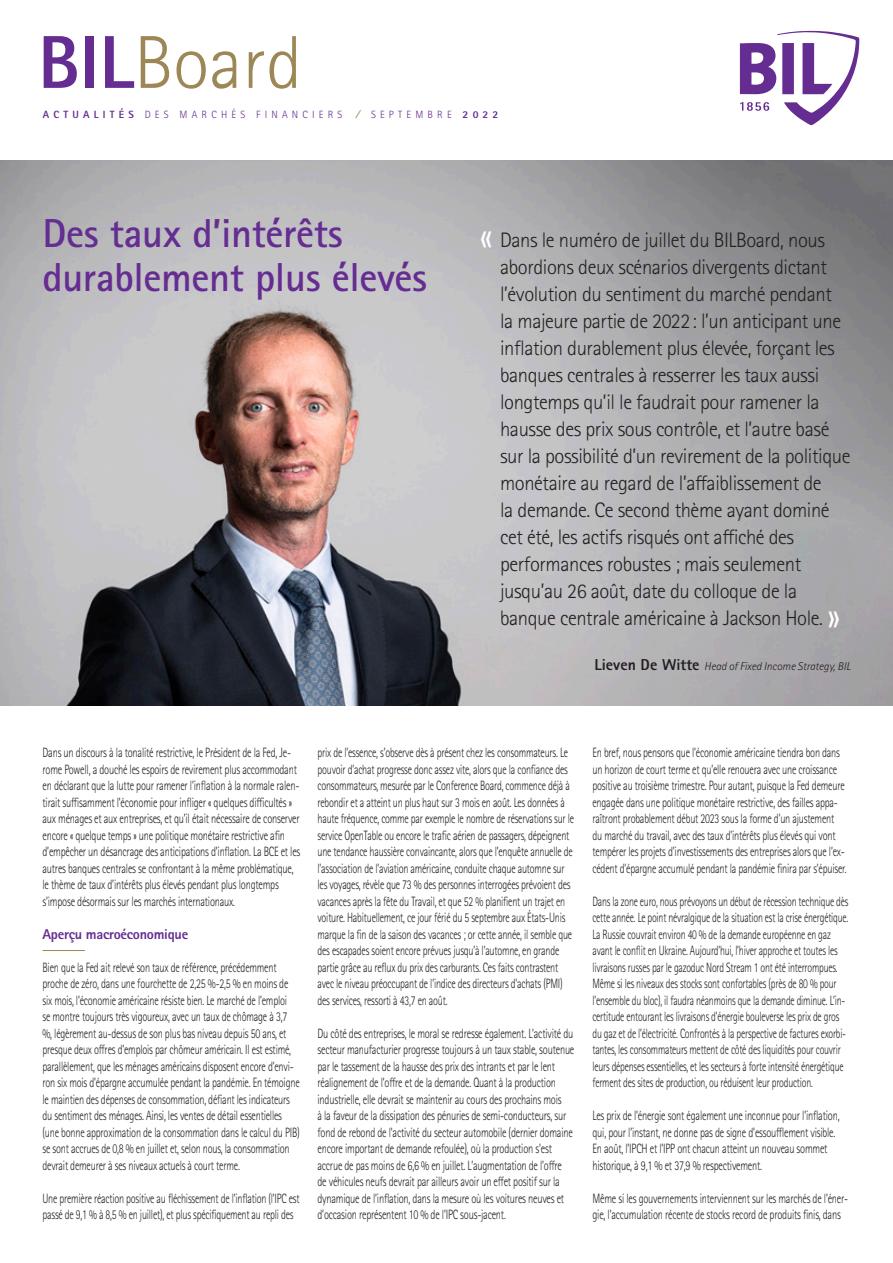
<style>
.page{position:relative;width:893px;height:1263px;background:#fff}
.page>*{position:absolute;margin:0;border:0;box-sizing:border-box;transform-origin:0 0}
.t1{font:300 75px "Rotis Sans Serif Pro Cyr";color:#9e8757}
.t2{font:300 43.5px "Rotis Sans Serif Pro Cyr";color:#fff}
.t3{font:700 40.5px/43.5px "Rotis Sans Serif Pro Cyr";letter-spacing:-.01em;color:#652d91}
.t4{font:300 21px/27px "Rotis Sans Serif Pro Cyr";letter-spacing:-.02em;color:#231f20}
.t5{font:800 14.25px "Rotis Sans Serif Pro Cyr";letter-spacing:-.02em;color:#652d91}
.t6{font:300 13.5px/16.5px "Rotis Sans Serif Pro Cyr";letter-spacing:-.02em;color:#231f20;scale:.77 1}
.t7{font:300 13.5px/16.5px "Rotis Sans Serif Pro Cyr";letter-spacing:-.02em;color:#231f20;scale:.76 1}
.t8{font:300 13.5px/16.5px "Rotis Sans Serif Pro Cyr";letter-spacing:-.02em;color:#231f20;scale:.75 1}
.t9{font:300 13.5px/16.5px "Rotis Sans Serif Pro Cyr";letter-spacing:-.02em;color:#231f20;scale:.73 1}
.t10{font:italic 300 11.4px "Rotis Sans Serif Pro Cyr";color:#231f20}
.t11{font:300 10.5px "Rotis Sans Serif Pro Cyr";letter-spacing:.4em;color:#652d91}
.s1{font-weight:800;color:#652d91}
.s2{font-weight:800}
.s3{font-weight:700;font-style:italic;font-size:9px;color:#9e8757}
.s4{font-size:43.5px;color:#fff}
.s5{font-weight:800;font-style:normal;font-size:15.9px}
</style>
<div class="page">
<hr style="left:43px;top:950px;width:42px;height:1px;background:#9e8757">
<svg style="left:740px;top:31px;width:119px;height:94px"></svg>
<img style="left:0;top:160px;width:893px;height:545px">
<h1 class="t1" style="left:38px;top:20px;width:265px"><span class="s1">BIL</span>Board</h1>
<p class="t11" style="left:43px;top:108px;width:301px"><span class="s2">ACTUALITÉS</span> DES MARCHÉS FINANCIERS</p>
<p class="t11" style="left:356px;top:108px;width:144px"><span class="s3">/</span> SEPTEMBRE <span class="s2">2022</span></p>
<h3 class="t3" style="left:43px;top:211px;width:386px">Des taux d’intérêts durablement plus élevés</h3>
<h2 class="t2" style="left:479px;top:210px;width:15px">«</h2>
<p class="t4" style="left:500px;top:227px;width:352px">Dans le numéro de juillet du BILBoard, nous abordions deux scénarios divergents dictant l’évolution du sentiment du marché pendant<br>la majeure partie de 2022: l’un anticipant une inflation durablement plus élevée, forçant les banques centrales à resserrer les taux aussi longtemps qu’il le faudrait pour ramener la hausse des prix sous contrôle, et l’autre basé sur la possibilité d’un revirement de la politique monétaire au regard de l’affaiblissement de<br>la demande. Ce second thème ayant dominé cet été, les actifs risqués ont affiché des performances robustes ; mais seulement jusqu’au 26 août, date du colloque de la banque centrale américaine à Jackson Hole. <span class="s4">»</span></p>
<p class="t10" style="left:594px;top:660px;width:257px"><span class="s5">Lieven De Witte</span> Head of Fixed Income Strategy, BIL</p>
<p class="t6" style="left:43px;top:745px;width:336px">Dans un discours à la tonalité restrictive, le Président de la Fed, Je&shy;rome Powell, a douché les espoirs de revirement plus accommodant en déclarant que la lutte pour ramener l’inflation à la normale ralen&shy;tirait suffisamment l’économie pour infliger « quelques difficultés » aux ménages et aux entreprises, et qu’il était nécessaire de conserver encore « quelque temps » une politique monétaire restrictive afin d’empêcher un désancrage des anticipations d’inflation. La BCE et les autres banques centrales se confrontant à la même problématique, le thème de taux d’intérêts plus élevés pendant plus longtemps s’impose désormais sur les marchés internationaux.</p>
<p class="t5" style="left:43px;top:925px;width:147px">Aperçu macroéconomique</p>
<p class="t7" style="left:43px;top:959px;width:340px">Bien que la Fed ait relevé son taux de référence, précédemment proche de zéro, dans une fourchette de 2,25 %-2,5 % en moins de six mois, l’économie américaine résiste bien. Le marché de l’emploi<br>se montre toujours très vigoureux, avec un taux de chômage à 3,7 %, légèrement au-dessus de son plus bas niveau depuis 50 ans, et presque deux offres d’emplois par chômeur américain. Il est estimé, parallèlement, que les ménages américains disposent encore d’envi&shy;ron six mois d’épargne accumulée pendant la pandémie. En témoigne le maintien des dépenses de consommation, défiant les indicateurs du sentiment des ménages. Ainsi, les ventes de détail essentielles (une bonne approximation de la consommation dans le calcul du PIB) se sont accrues de 0,8 % en juillet et, selon nous, la consommation devrait demeurer à ses niveaux actuels à court terme.</p>
<p class="t8" style="left:43px;top:1190px;width:344px">Une première réaction positive au fléchissement de l’inflation (l’IPC est passé de 9,1 % à 8,5 % en juillet), et plus spécifiquement au repli des</p>
<p class="t8" style="left:317px;top:745px;width:344px">prix de l’essence, s’observe dès à présent chez les consommateurs. Le pouvoir d’achat progresse donc assez vite, alors que la confiance des consommateurs, mesurée par le Conference Board, commence déjà à rebondir et a atteint un plus haut sur 3 mois en août. Les données à haute fréquence, comme par exemple le nombre de réservations sur le service OpenTable ou encore le trafic aérien de passagers, dépeignent une tendance haussière convaincante, alors que l’enquête annuelle de l’association de l’aviation américaine, conduite chaque automne sur les voyages, révèle que 73 % des personnes interrogées prévoient des vacances après la fête du Travail, et que 52 % planifient un trajet en voiture. Habituellement, ce jour férié du 5 septembre aux États-Unis marque la fin de la saison des vacances ; or cette année, il semble que des escapades soient encore prévues jusqu’à l’automne, en grande partie grâce au reflux du prix des carburants. Ces faits contrastent avec le niveau préoccupant de l’indice des directeurs d’achats (PMI) des services, ressorti à 43,7 en août.</p>
<p class="t6" style="left:317px;top:1025px;width:335px">Du côté des entreprises, le moral se redresse également. L’activité du secteur manufacturier progresse toujours à un taux stable, soutenue par le tassement de la hausse des prix des intrants et par le lent réalignement de l’offre et de la demande. Quant à la production industrielle, elle devrait se maintenir au cours des prochains mois<br>à la faveur de la dissipation des pénuries de semi-conducteurs, sur fond de rebond de l’activité du secteur automobile (dernier domaine encore important de demande refoulée), où la production s’est accrue de pas moins de 6,6 % en juillet. L’augmentation de l’offre de véhicules neufs devrait par ailleurs avoir un effet positif sur la dynamique de l’inflation, dans la mesure où les voitures neuves et d’occasion représentent 10 % de l’IPC sous-jacent.</p>
<p class="t7" style="left:592px;top:745px;width:336px">En bref, nous pensons que l’économie américaine tiendra bon dans un horizon de court terme et qu’elle renouera avec une croissance positive au troisième trimestre. Pour autant, puisque la Fed demeure engagée dans une politique monétaire restrictive, des failles appa&shy;raîtront probablement début 2023 sous la forme d’un ajustement du marché du travail, avec des taux d’intérêts plus élevés qui vont tempérer les projets d’investissements des entreprises alors que l’ex&shy;cédent d’épargne accumulé pendant la pandémie finira par s’épuiser.</p>
<p class="t9" style="left:592px;top:893px;width:352px">Dans la zone euro, nous prévoyons un début de récession technique dès cette année. Le point névralgique de la situation est la crise énergétique.<br>La Russie couvrait environ 40 % de la demande européenne en gaz avant le conflit en Ukraine. Aujourd’hui, l’hiver approche et toutes les livraisons russes par le gazoduc Nord Stream 1 ont été interrompues.<br>Même si les niveaux des stocks sont confortables (près de 80 % pour l’ensemble du bloc), il faudra néanmoins que la demande diminue. L’in&shy;certitude entourant les livraisons d’énergie bouleverse les prix de gros du gaz et de l’électricité. Confrontés à la perspective de factures exorbi&shy;tantes, les consommateurs mettent de côté des liquidités pour couvrir leurs dépenses essentielles, et les secteurs à forte intensité énergétique ferment des sites de production, ou réduisent leur production.</p>
<p class="t6" style="left:592px;top:1108px;width:322px">Les prix de l’énergie sont également une inconnue pour l’inflation, qui, pour l’instant, ne donne pas de signe d’essoufflement visible.<br>En août, l’IPCH et l’IPP ont chacun atteint un nouveau sommet historique, à 9,1 % et 37,9 % respectivement.</p>
<p class="t6" style="left:592px;top:1190px;width:334px">Même si les gouvernements interviennent sur les marchés de l’éner&shy;gie, l’accumulation récente de stocks record de produits finis, dans</p>
</div>
